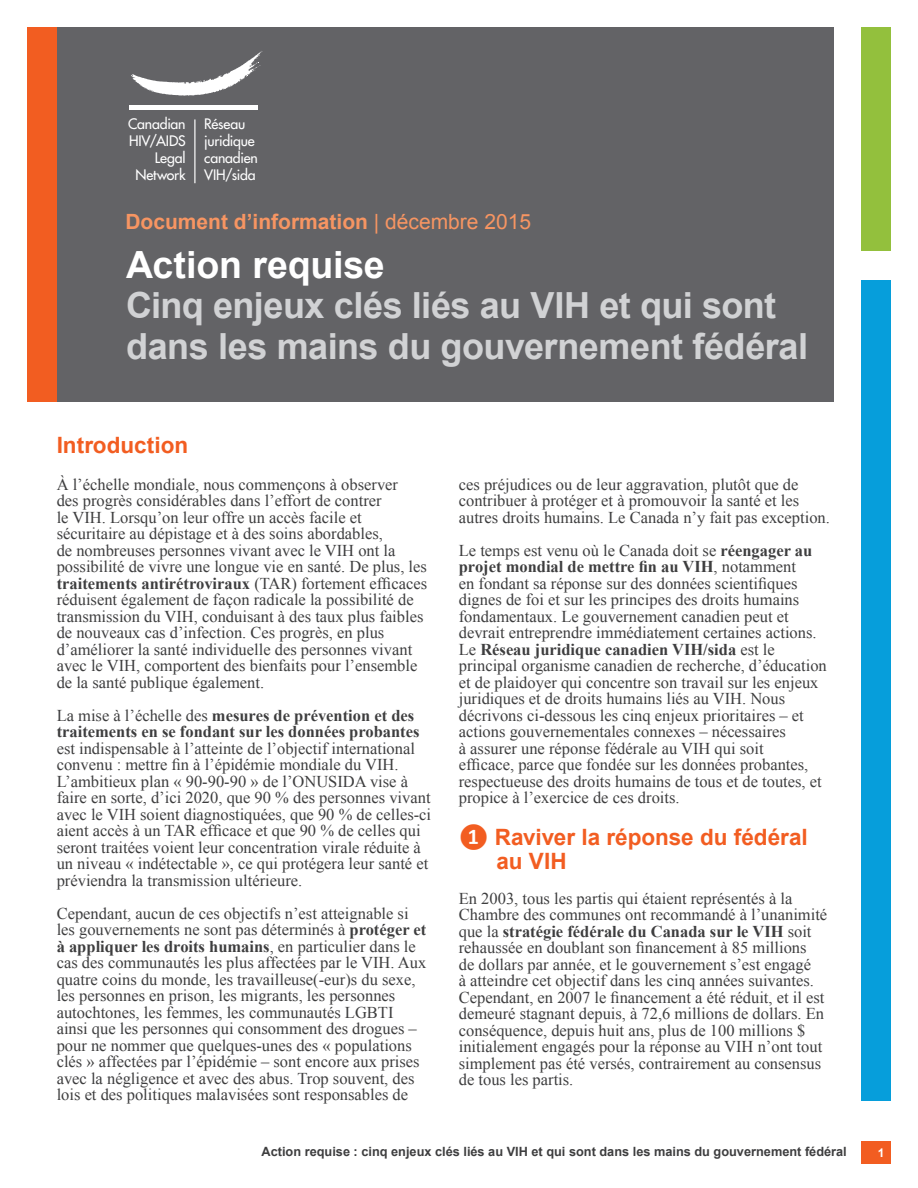
<style>
.page{position:relative;width:918px;height:1188px;background:#fff}
.page>*{position:absolute;margin:0;border:0;box-sizing:border-box;transform-origin:0 0}
.big_title_white{font:700 37.5px "Arial";letter-spacing:-.005em;color:#fff}
.big_tiltle_gray{font:700 36px/40.5px "Arial";letter-spacing:-.015em;color:#d1d2d4}
.sub_title{font:700 22.5px/24px "Arial";color:#f25d21}
.t1{font:700 21px "Arial";color:#f79562}
.text_intro_conclusio{font:16.5px/16.5px "Times New Roman";color:#3e3e3f}
.text{font:16.5px/16.5px "Times New Roman";color:#3e3e3f}
.t2{font:14.1px/17px "Futura";letter-spacing:-.01em;color:#fff;text-align:right}
.t3{font:700 12.75px "Arial";color:#3e3e3f}
.t4{font:700 12px "Arial";color:#fff}
.s1{font-weight:400}
.s2{font-weight:700}
.s3{font-family:"Calibri"}
</style>
<div class="page">
<div style="left:861px;top:1141px;width:30px;height:22px;background:#f25d21"></div>
<div style="left:27px;top:27px;width:807px;height:375px;background:#636366"></div>
<svg style="left:131px;top:51px;width:132px;height:45px"></svg>
<hr style="left:129px;top:105px;width:129px;height:4px;background:#fff">
<hr style="left:194px;top:119px;width:1px;height:64px;background:#fff">
<div style="left:861px;top:281px;width:30px;height:820px;background:#069edb"></div>
<div style="left:27px;top:27px;width:30px;height:375px;background:#f25d21"></div>
<div style="left:861px;top:27px;width:30px;height:224px;background:#93c03d"></div>
<p class="t2" style="left:128px;top:115px;width:59px">Canadian<br>HIV/AIDS<br>Legal<br>Network</p>
<p class="t2" style="left:204px;top:115px;width:55px;text-align:left">Réseau juridique canadien<br>VIH/sida</p>
<p class="t1" style="left:125px;top:207px;width:407px">Document d’information <span class="s1">| décembre 2015</span></p>
<p class="big_title_white" style="left:126px;top:238px;width:260px">Action requise</p>
<p class="big_tiltle_gray" style="left:126px;top:286px;width:683px">Cinq enjeux clés liés au VIH et qui sont dans les mains du gouvernement fédéral</p>
<p class="sub_title" style="left:57px;top:434px;width:133px">Introduction</p>
<p class="text_intro_conclusio" style="left:57px;top:476px;width:372px">À l’échelle mondiale, nous commençons à observer<br>des progrès considérables dans l’effort de contrer<br>le VIH. Lorsqu’on leur offre un accès facile et sécuritaire au dépistage et à des soins abordables,<br>de nombreuses personnes vivant avec le VIH ont la possibilité de vivre une longue vie en santé. De plus, les <span class="s2">traitements antirétroviraux</span> (TAR) fortement efficaces réduisent également de façon radicale la possibilité de transmission du VIH, conduisant à des taux plus faibles de nouveaux cas d’infection. Ces progrès, en plus d’améliorer la santé individuelle des personnes vivant avec le VIH, comportent des bienfaits pour l’ensemble de la santé publique également.</p>
<p class="text_intro_conclusio" style="left:57px;top:707px;width:376px">La mise à l’échelle des <span class="s2">mesures de prévention et des traitements en se fondant sur les données probantes </span>est indispensable à l’atteinte de l’objectif international convenu : mettre fin à l’épidémie mondiale du VIH.<br>L’ambitieux plan « 90-90-90 » de l’ONUSIDA vise à faire en sorte, d’ici 2020, que 90 % des personnes vivant avec le VIH soient diagnostiquées, que 90 % de celles-ci aient accès à un TAR efficace et que 90 % de celles qui seront traitées voient leur concentration virale réduite à un niveau « indétectable », ce qui protégera leur santé et préviendra la transmission ultérieure.</p>
<p class="text_intro_conclusio" style="left:57px;top:905px;width:371px">Cependant, aucun de ces objectifs n’est atteignable si les gouvernements ne sont pas déterminés à <span class="s2">protéger et à appliquer les droits humains</span>, en particulier dans le cas des communautés les plus affectées par le VIH. Aux quatre coins du monde, les travailleuse(-eur)s du sexe, les personnes en prison, les migrants, les personnes autochtones, les femmes, les communautés LGBTI ainsi que les personnes qui consomment des drogues – pour ne nommer que quelques-unes des « populations clés » affectées par l’épidémie – sont encore aux prises avec la négligence et avec des abus. Trop souvent, des lois et des politiques malavisées sont responsables de</p>
<p class="text_intro_conclusio" style="left:459px;top:476px;width:373px">ces préjudices ou de leur aggravation, plutôt que de contribuer à protéger et à promouvoir la santé et les autres droits humains. Le Canada n’y fait pas exception.</p>
<p class="text_intro_conclusio" style="left:459px;top:542px;width:370px">Le temps est venu où le Canada doit se <span class="s2">réengager au projet mondial de mettre fin au VIH</span>, notamment<br>en fondant sa réponse sur des données scientifiques dignes de foi et sur les principes des droits humains fondamentaux. Le gouvernement canadien peut et devrait entreprendre immédiatement certaines actions.<br>Le <span class="s2">Réseau juridique canadien VIH/sida</span> est le principal organisme canadien de recherche, d’éducation et de plaidoyer qui concentre son travail sur les enjeux juridiques et de droits humains liés au VIH. Nous décrivons ci-dessous les cinq enjeux prioritaires – et actions gouvernementales connexes – nécessaires<br>à assurer une réponse fédérale au VIH qui soit<br>efficace, parce que fondée sur les données probantes, respectueuse des droits humains de tous et de toutes, et propice à l’exercice de ces droits.</p>
<p class="sub_title" style="left:497px;top:826px;width:313px;text-indent:-38px"><span class="s3">❶</span> Raviver la réponse du fédéral au VIH</p>
<p class="text" style="left:459px;top:890px;width:370px">En 2003, tous les partis qui étaient représentés à la Chambre des communes ont recommandé à l’unanimité que la <span class="s2">stratégie fédérale du Canada sur le VIH</span> soit rehaussée en doublant son financement à 85 millions<br>de dollars par année, et le gouvernement s’est engagé<br>à atteindre cet objectif dans les cinq années suivantes.<br>Cependant, en 2007 le financement a été réduit, et il est demeuré stagnant depuis, à 72,6 millions de dollars. En conséquence, depuis huit ans, plus de 100 millions $ initialement engagés pour la réponse au VIH n’ont tout simplement pas été versés, contrairement au consensus de tous les partis.</p>
<p class="t3" style="left:262px;top:1143px;width:587px">Action requise : cinq enjeux clés liés au VIH et qui sont dans les mains du gouvernement fédéral</p>
<p class="t4" style="left:878px;top:1144px;width:8px">1</p>
</div>
